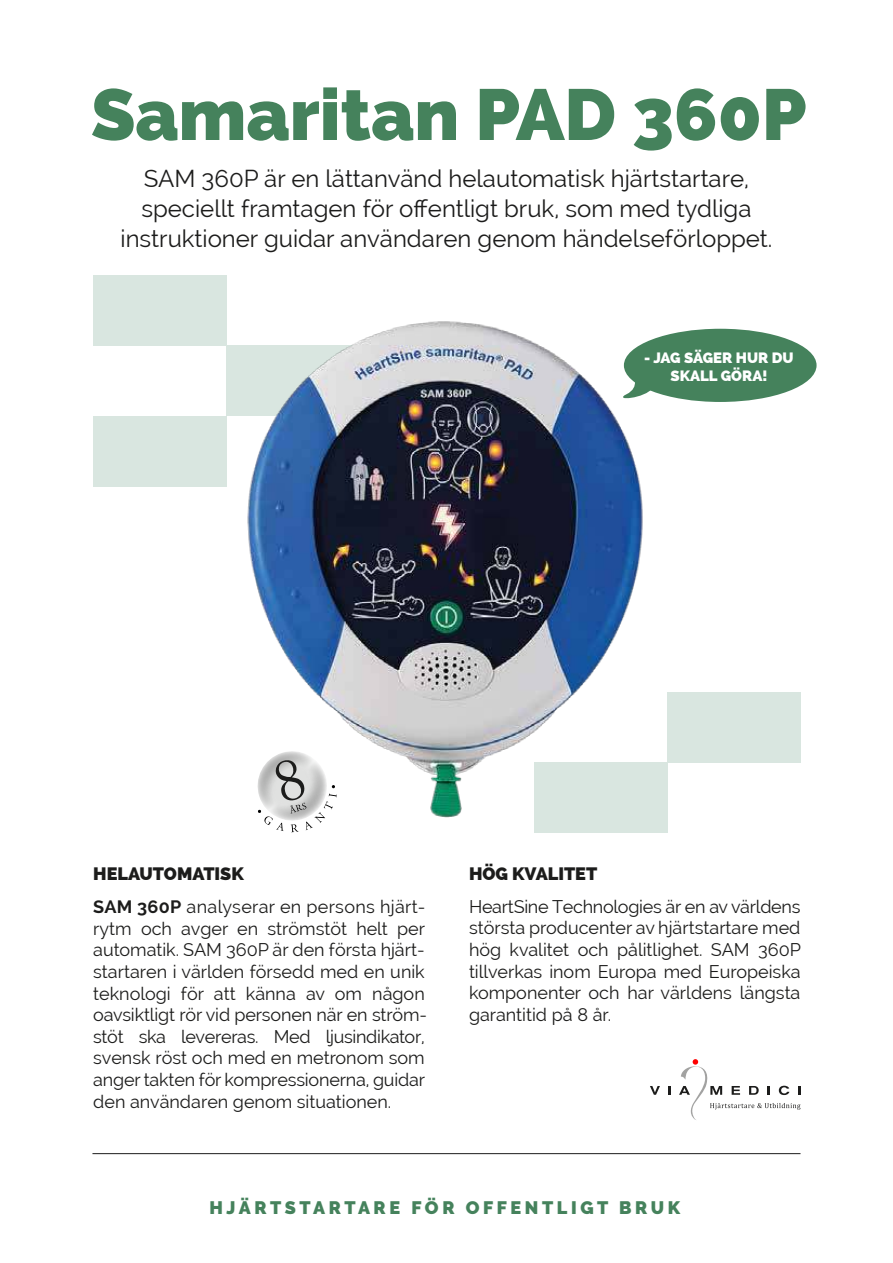
<style>
.page{position:relative;width:893px;height:1263px;background:#fff}
.page>*{position:absolute;margin:0;border:0;box-sizing:border-box;transform-origin:0 0}
.t1{font:800 72px "Raleway";color:#45825c}
.t2{font:24px/30px "Raleway";color:#1c1c1b;text-align:center}
.t3{font:18px/21.6px "Raleway";color:#1c1c1b}
.t4{font:900 18px "Raleway";letter-spacing:.2em;color:#45825c}
.t5{font:800 18px "Raleway";color:#1c1c1b}
.t6{font:800 15px/18px "Raleway";color:#fff;text-align:center}
.s1{font-weight:800}
.s2{font-weight:700}
</style>
<div class="page">
<div style="left:667px;top:692px;width:133px;height:70px;background:#d9e6e0"></div>
<div style="left:93px;top:276px;width:133px;height:70px;background:#d9e6e0"></div>
<div style="left:93px;top:416px;width:133px;height:70px;background:#d9e6e0"></div>
<div style="left:624px;top:329px;width:192px;height:73px;background:#45825c;border-radius:50%"></div>
<hr style="left:92px;top:1153px;width:708px;height:1px;background:#1c1c1b">
<svg style="left:650px;top:1086px;width:10px;height:9px"></svg>
<svg style="left:668px;top:1086px;width:3px;height:9px"></svg>
<svg style="left:679px;top:1059px;width:121px;height:61px"></svg>
<img style="left:190px;top:276px;width:510px;height:557px">
<svg style="left:231px;top:725px;width:123px;height:108px"></svg>
<h1 class="t1" style="left:91px;top:75px;width:717px">Samaritan PAD 360P</h1>
<h2 class="t2" style="left:121px;top:164px;width:653px">SAM 360P är en lättanvänd helautomatisk hjärtstartare, speciellt framtagen för offentligt bruk, som med tydliga instruktioner guidar användaren genom händelseförloppet.</h2>
<p class="t6" style="left:644px;top:348px;width:151px">- JAG SÄGER HUR DU<br>SKALL GÖRA!</p>
<p class="t3" style="left:93px;top:857px;width:334px;line-height:33px"><span class="s1">HELAUTOMATISK<br></span><span class="s2">SAM 360P</span> analyserar en persons hjärt-</p>
<p class="t3" style="left:93px;top:918px;width:335px">rytm och avger en strömstöt helt per automatik. SAM 360P är den första hjärt&shy;startaren i världen försedd med en unik teknologi för att känna av om någon oavsiktligt rör vid personen när en ström&shy;stöt ska levereras. Med ljusindikator, svensk röst och med en metronom som anger takten för kompressionerna, guidar den användaren genom situationen.</p>
<p class="t5" style="left:469px;top:863px;width:130px">HÖG KVALITET</p>
<p class="t3" style="left:469px;top:896px;width:333px;text-align:justify">HeartSine Technologies är en av världens största producenter av hjärtstartare med hög kvalitet och pålitlighet. SAM 360P tillverkas inom Europa med Europeiska komponenter och har världens längsta garantitid på 8 år.</p>
<p class="t4" style="left:209px;top:1198px;width:472px">HJÄRTSTARTARE FÖR OFFENTLIGT BRUK</p>
</div>
